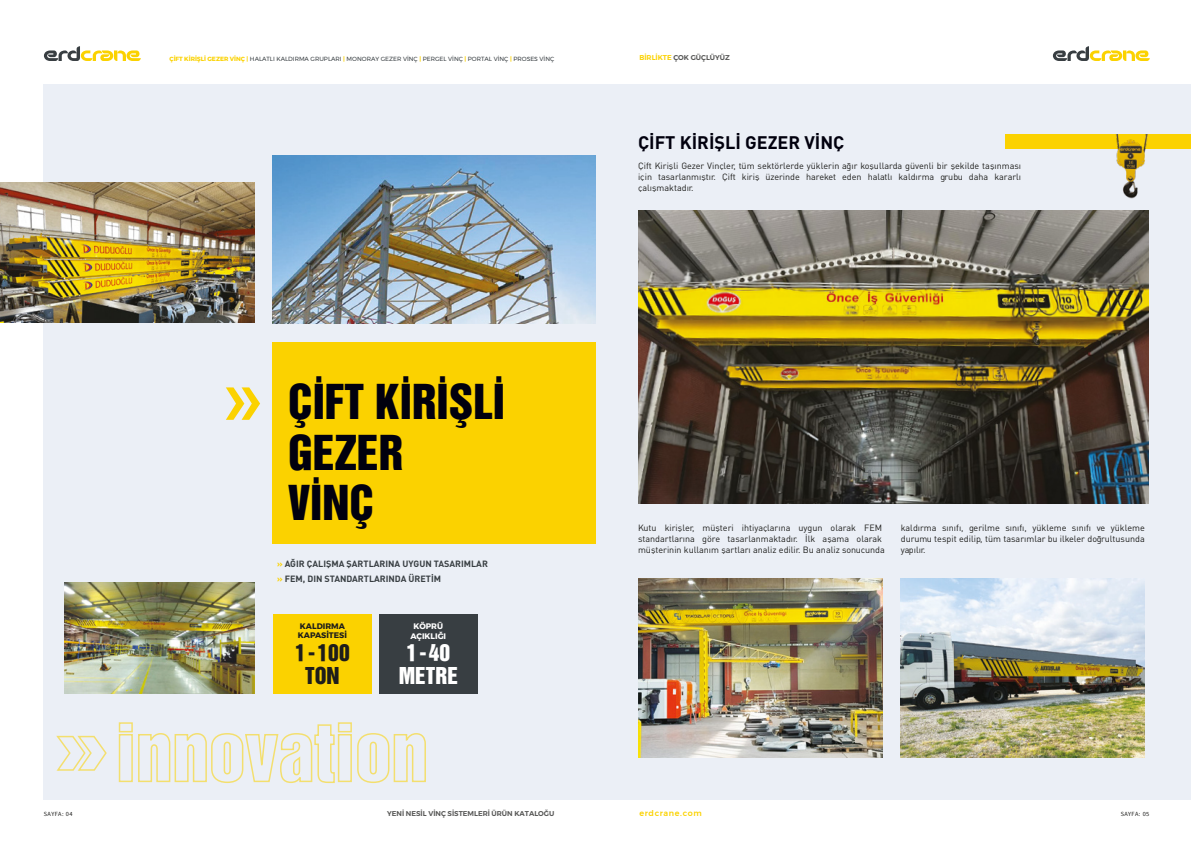
<style>
.page{position:relative;width:1191px;height:842px;background:#fff}
.page>*{position:absolute;margin:0;border:0;box-sizing:border-box;transform-origin:0 0}
.t1{font:95.5px "Montserrat";color:#fbd200}
.t2{font:44.1px/50.7px "Helvetica Inserat";color:#01000e}
.t3{font:21.4px/22.4px "Helvetica Inserat";color:#fff;text-align:center}
.t4{font:21.4px/22.4px "Helvetica Inserat";color:#1d1d1b;text-align:center}
.t5{font:18px "DINT Bold Tr";color:#01000e}
.t6{font:9px/10.8px "DIN Tr";color:#1d1d1b;text-align:justify}
.t7{font:9px/14.6px "DINT Bold Tr";color:#383e42}
.t8{font:700 8px/8.7px "Montserrat";color:#1d1d1b}
.t9{font:700 8px/9.3px "Montserrat";color:#fff;text-align:center}
.t10{font:500 8px "Montserrat";letter-spacing:.075em;color:#fbd200}
.t11{font:600 7px "Montserrat";color:#575756}
.t12{font:6.3px "Source Sans Pro";letter-spacing:.065em;color:#1d1d1b}
.t13{font:6px "Montserrat";color:#383e42}
.s1{font-weight:700;color:#fbd200}
.s2{color:#fbd200}
</style>
<div class="page">
<div style="left:43px;top:84px;width:552px;height:715px;background:#ebeff6"></div>
<div style="left:595px;top:84px;width:596px;height:715px;background:#ebeff6"></div>
<svg style="left:44px;top:46px;width:97px;height:15px"></svg>
<svg style="left:1053px;top:46px;width:96px;height:15px"></svg>
<svg style="left:56px;top:735px;width:51px;height:36px"></svg>
<svg style="left:118px;top:722px;width:308px;height:61px"></svg>
<div style="left:271px;top:342px;width:324px;height:202px;background:#fbd200"></div>
<img style="left:0;top:183px;width:254px;height:140px">
<img style="left:65px;top:583px;width:189px;height:110px">
<img style="left:273px;top:155px;width:322px;height:168px">
<img style="left:638px;top:578px;width:244px;height:180px">
<img style="left:900px;top:578px;width:244px;height:180px">
<div style="left:273px;top:614px;width:99px;height:79px;background:#fbd200"></div>
<div style="left:379px;top:614px;width:99px;height:79px;background:#383e42"></div>
<img style="left:638px;top:211px;width:510px;height:293px">
<div style="left:1005px;top:135px;width:186px;height:14px;background:#fbd200"></div>
<img style="left:1116px;top:135px;width:32px;height:63px">
<p class="t13" style="left:170px;top:54px;width:386px"><span class="s1">ÇİFT KİRİŞLİ GEZER VİNÇ |</span> HALATLI KALDIRMA GRUPLARI <span class="s1">|</span> MONORAY GEZER VİNÇ <span class="s1">|</span> PERGEL VİNÇ <span class="s1">|</span> PORTAL VİNÇ <span class="s1">|</span> PROSES VİNÇ</p>
<h1 class="t1" style="left:221px;top:321px;width:44px">»</h1>
<h2 class="t2" style="left:288px;top:376px;width:219px">ÇİFT KİRİŞLİ<br>GEZER<br>VİNÇ</h2>
<p class="t7" style="left:277px;top:556px;width:212px"><span class="s2">»</span> AĞIR ÇALIŞMA ŞARTLARINA UYGUN TASARIMLAR <span class="s2">»</span> FEM, DIN STANDARTLARINDA ÜRETİM</p>
<p class="t8" style="left:298px;top:622px;width:51px">KALDIRMA<br>KAPASİTESİ</p>
<h3 class="t4" style="left:295px;top:642px;width:56px">1 - 100<br>TON</h3>
<p class="t9" style="left:410px;top:622px;width:37px">KÖPRÜ<br>AÇIKLIĞI</p>
<h3 class="t3" style="left:399px;top:642px;width:61px">1 - 40<br>METRE</h3>
<p class="t11" style="left:639px;top:52px;width:92px"><span class="s2">BİRLİKTE</span> ÇOK GÜÇLÜYÜZ</p>
<h3 class="t5" style="left:638px;top:131px;width:208px">ÇİFT KİRİŞLİ GEZER VİNÇ</h3>
<p class="t6" style="left:638px;top:161px;width:385px">Çift Kirişli Gezer Vinçler, tüm sektörlerde yüklerin ağır koşullarda güvenli bir şekilde taşınması için tasarlanmıştır. Çift kiriş üzerinde hareket eden halatlı kaldırma grubu daha kararlı çalışmaktadır.</p>
<p class="t6" style="left:638px;top:522px;width:248px;text-align:left">Kutu kirişler, müşteri ihtiyaçlarına uygun olarak FEM standartlarına göre tasarlanmaktadır. İlk aşama olarak müşterinin kullanım şartları analiz edilir. Bu analiz sonucunda</p>
<p class="t6" style="left:900px;top:522px;width:245px">kaldırma sınıfı, gerilme sınıfı, yükleme sınıfı ve yükleme durumu tespit edilip, tüm tasarımlar bu ilkeler doğrultusunda yapılır.</p>
<p class="t11" style="left:387px;top:808px;width:168px">YENİ NESİL VİNÇ SİSTEMLERİ ÜRÜN KATALOĞU</p>
<p class="t10" style="left:639px;top:807px;width:64px">erdcrane.com</p>
<p class="t12" style="left:44px;top:810px;width:30px">SAYFA: 04</p>
<p class="t12" style="left:1120px;top:810px;width:30px">SAYFA: 05</p>
</div>
